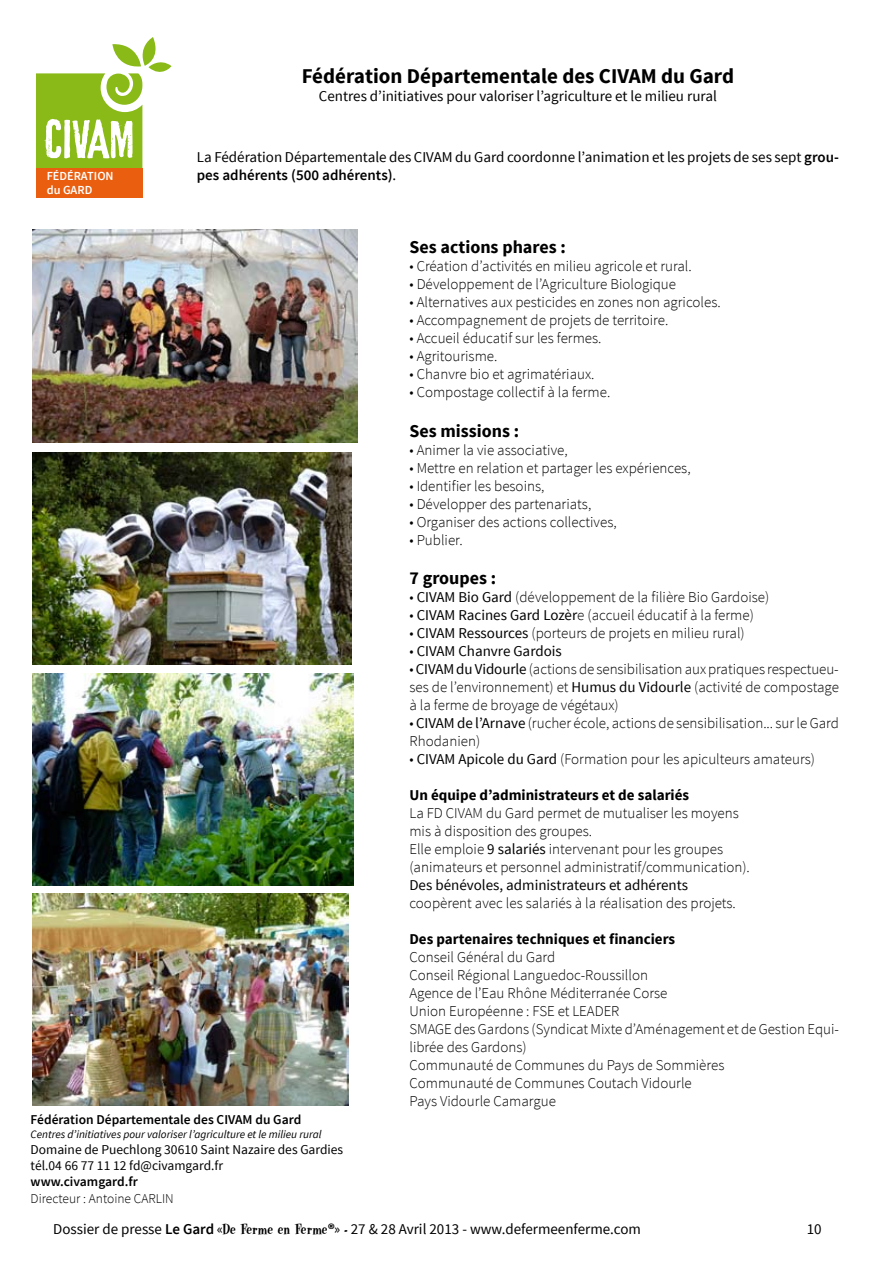
<style>
.page{position:relative;width:893px;height:1263px;background:#fff}
.page>*{position:absolute;margin:0;border:0;box-sizing:border-box;transform-origin:0 0}
.t1{font:700 21px "Source Sans Pro";color:#000}
.t2{font:700 18px "Source Sans Pro";color:#000}
.t3{font:300 15px/18px "Source Sans Pro";color:#000}
.t4{font:15px/18px "Source Sans Pro";color:#000}
.t5{font:700 15px "Source Sans Pro";color:#000}
.t6{font:13.5px/16.2px "Source Sans Pro";color:#000}
.t7{font:600 13.5px "Source Sans Pro";color:#000}
.t8{font:300 13.5px "Source Sans Pro";color:#000}
.t9{font:600 12.3px/14.7px "Source Sans Pro";color:#fff}
.t10{font:italic 11.25px "Source Sans Pro";color:#000}
.s1{font-weight:600}
.s2{font-weight:400}
.s3{font-weight:300}
.s4{font-family:"Heatwave"}
.s5{font-weight:900}
</style>
<div class="page">
<div style="left:36px;top:168px;width:106px;height:30px;background:#e95e0f"></div>
<svg style="left:36px;top:37px;width:136px;height:131px"></svg>
<img style="left:33px;top:230px;width:324px;height:212px">
<img style="left:33px;top:452px;width:319px;height:213px">
<img style="left:33px;top:673px;width:321px;height:213px">
<img style="left:33px;top:893px;width:316px;height:213px">
<p class="t9" style="left:47px;top:168px;width:68px">FÉDÉRATION du GARD</p>
<h1 class="t1" style="left:302px;top:62px;width:434px">Fédération Départementale des CIVAM du Gard</h1>
<p class="t4" style="left:319px;top:87px;width:399px">Centres d’initiatives pour valoriser l’agriculture et le milieu rural</p>
<p class="t4" style="left:197px;top:148px;width:644px">La Fédération Départementale des CIVAM du Gard coordonne l’animation et les projets de ses sept <span class="s1">grou&shy;pes adhérents (500 adhérents)</span>.</p>
<p class="t2" style="left:409px;top:235px;width:158px">Ses actions phares :</p>
<p class="t3" style="left:409px;top:257px;width:284px">• Création d’activités en milieu agricole et rural.</p>
<p class="t3" style="left:409px;top:275px;width:268px">• Développement de l’Agriculture Biologique</p>
<p class="t3" style="left:409px;top:293px;width:313px">• Alternatives aux pesticides en zones non agricoles.</p>
<p class="t3" style="left:409px;top:311px;width:260px">• Accompagnement de projets de territoire.</p>
<p class="t3" style="left:409px;top:329px;width:193px">• Accueil éducatif sur les fermes.</p>
<p class="t3" style="left:409px;top:347px;width:89px">• Agritourisme.</p>
<p class="t3" style="left:409px;top:365px;width:187px">• Chanvre bio et agrimatériaux.</p>
<p class="t3" style="left:409px;top:383px;width:202px">• Compostage collectif à la ferme.</p>
<p class="t2" style="left:409px;top:419px;width:111px">Ses missions :</p>
<p class="t3" style="left:409px;top:441px;width:160px">• Animer la vie associative,</p>
<p class="t3" style="left:409px;top:459px;width:283px">• Mettre en relation et partager les expériences,</p>
<p class="t3" style="left:409px;top:477px;width:136px">• Identifier les besoins,</p>
<p class="t3" style="left:409px;top:495px;width:183px">• Développer des partenariats,</p>
<p class="t3" style="left:409px;top:513px;width:209px">• Organiser des actions collectives,</p>
<p class="t3" style="left:409px;top:531px;width:55px">• Publier.</p>
<p class="t2" style="left:409px;top:567px;width:88px">7 groupes :</p>
<p class="t3" style="left:409px;top:588px;width:361px">• <span class="s2">CIVAM Bio Gard</span> (développement de la filière Bio Gardoise)</p>
<p class="t3" style="left:409px;top:606px;width:346px">• <span class="s2">CIVAM Racines Gard Lozèr</span>e (accueil éducatif à la ferme)</p>
<p class="t3" style="left:409px;top:624px;width:337px">• <span class="s2">CIVAM Ressources</span> (porteurs de projets en milieu rural)</p>
<p class="t4" style="left:409px;top:642px;width:154px"><span class="s3">•</span> CIVAM Chanvre Gardois</p>
<p class="t3" style="left:409px;top:660px;width:431px;text-align:justify">• <span class="s2">CIVAM du Vidourle</span> (actions de sensibilisation aux pratiques respectueu&shy;ses de l’environnement) et <span class="s2">Humus du Vidourle</span> (activité de compostage à la ferme de broyage de végétaux)</p>
<p class="t3" style="left:409px;top:714px;width:431px">• <span class="s2">CIVAM de l’Arnave</span> (rucher école, actions de sensibilisation... sur le Gard<br>Rhodanien)</p>
<p class="t3" style="left:409px;top:750px;width:407px">• <span class="s2">CIVAM Apicole du Gard</span> (Formation pour les apiculteurs amateurs)</p>
<p class="t5" style="left:409px;top:786px;width:281px">Un équipe d’administrateurs et de salariés</p>
<p class="t3" style="left:409px;top:804px;width:342px">La FD CIVAM du Gard permet de mutualiser les moyens mis à disposition des groupes.<br>Elle emploie <span class="s2">9 salariés</span> intervenant pour les groupes (animateurs et personnel administratif/communication).</p>
<p class="t4" style="left:409px;top:876px;width:280px">Des bénévoles, administrateurs et adhérents</p>
<p class="t3" style="left:409px;top:894px;width:328px">coopèrent avec les salariés à la réalisation des projets.</p>
<p class="t5" style="left:409px;top:930px;width:267px">Des partenaires techniques et financiers</p>
<p class="t3" style="left:409px;top:948px;width:431px">Conseil Général du Gard<br>Conseil Régional Languedoc-Roussillon<br>Agence de l’Eau Rhône Méditerranée Corse<br>Union Européenne : FSE et LEADER<br>SMAGE des Gardons (Syndicat Mixte d’Aménagement et de Gestion Equi&shy;librée des Gardons)<br>Communauté de Communes du Pays de Sommières<br>Communauté de Communes Coutach Vidourle<br>Pays Vidourle Camargue</p>
<p class="t7" style="left:31px;top:1111px;width:272px">Fédération Départementale des CIVAM du Gard</p>
<p class="t10" style="left:31px;top:1127px;width:293px">Centres d’initiatives pour valoriser l’agriculture et le milieu rural</p>
<p class="t6" style="left:31px;top:1141px;width:314px">Domaine de Puechlong 30610 Saint Nazaire des Gardies tél.04 66 77 11 12 fd@civamgard.fr</p>
<p class="t7" style="left:31px;top:1173px;width:109px">www.civamgard.fr</p>
<p class="t8" style="left:31px;top:1190px;width:145px">Directeur : Antoine CARLIN</p>
<p class="t4" style="left:53px;top:1221px;width:589px">Dossier de presse <span class="s1">Le Gard</span> <span class="s4">«De Ferme en Ferme</span><span class="s5">®</span><span class="s4">» -</span> 27 &amp; 28 Avril 2013 - www.defermeenferme.com</p>
<p class="t4" style="left:807px;top:1221px;width:16px">10</p>
</div>
